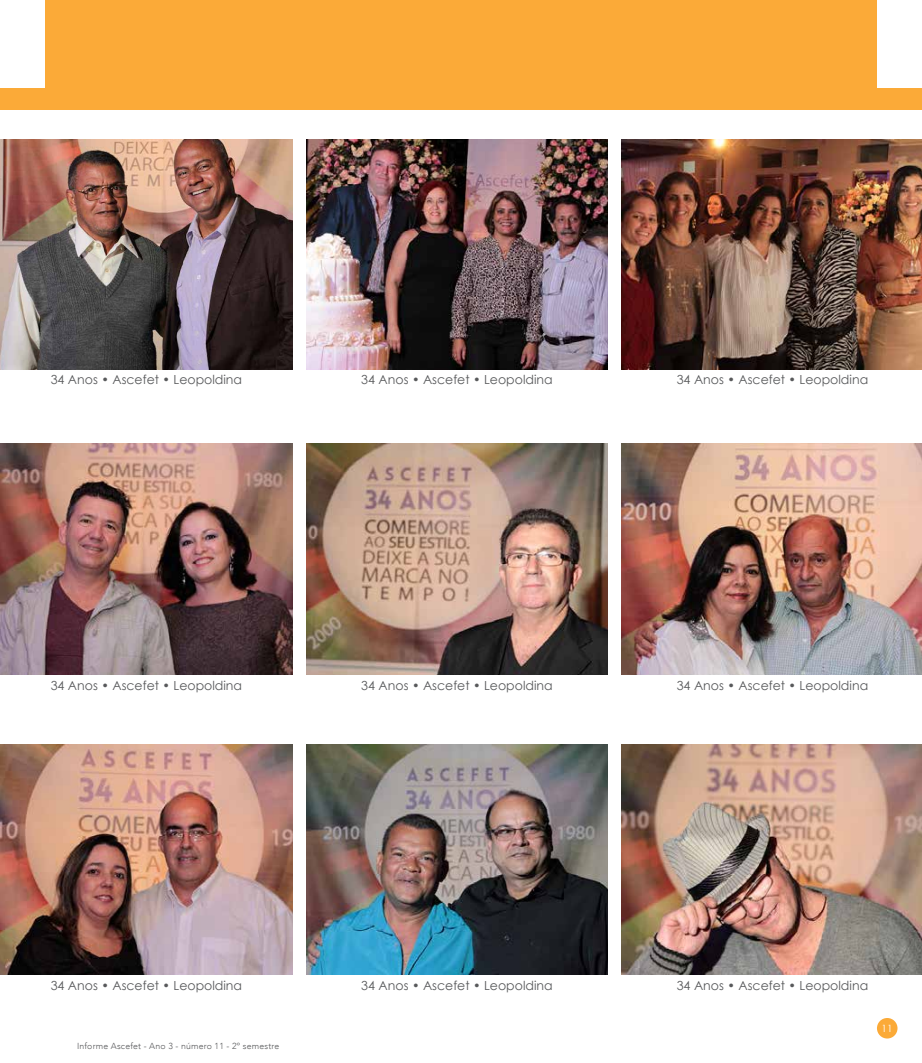
<style>
.page{position:relative;width:922px;height:1063px;background:#fff}
.page>*{position:absolute;margin:0;border:0;box-sizing:border-box;transform-origin:0 0}
.t1{font:12.5px "Century Gothic";color:#58595b}
.t2{font:10px "Century Gothic";color:#fff}
.t3{font:300 8.75px "Avenir";letter-spacing:.02em;color:#58595b}
</style>
<div class="page">
<img style="left:306px;top:443px;width:301px;height:231px">
<img style="left:0;top:744px;width:292px;height:231px">
<img style="left:0;top:443px;width:292px;height:231px">
<img style="left:0;top:139px;width:292px;height:231px">
<div style="left:876px;top:1018px;width:21px;height:21px;background:#fbaa38;border-radius:50%"></div>
<img style="left:306px;top:744px;width:301px;height:231px">
<img style="left:306px;top:139px;width:301px;height:231px">
<img style="left:621px;top:443px;width:300px;height:231px">
<img style="left:621px;top:744px;width:300px;height:231px">
<img style="left:621px;top:139px;width:300px;height:231px">
<div style="left:45px;top:0;width:831px;height:110px;background:#fbaa38"></div>
<div style="left:0;top:88px;width:921px;height:22px;background:#fbaa38"></div>
<p class="t1" style="left:51px;top:372px;width:193px">34 Anos • Ascefet • Leopoldina</p>
<p class="t1" style="left:361px;top:372px;width:193px">34 Anos • Ascefet • Leopoldina</p>
<p class="t1" style="left:676px;top:372px;width:193px">34 Anos • Ascefet • Leopoldina</p>
<p class="t1" style="left:51px;top:678px;width:193px">34 Anos • Ascefet • Leopoldina</p>
<p class="t1" style="left:361px;top:678px;width:193px">34 Anos • Ascefet • Leopoldina</p>
<p class="t1" style="left:676px;top:678px;width:193px">34 Anos • Ascefet • Leopoldina</p>
<p class="t1" style="left:51px;top:978px;width:193px">34 Anos • Ascefet • Leopoldina</p>
<p class="t1" style="left:361px;top:978px;width:193px">34 Anos • Ascefet • Leopoldina</p>
<p class="t1" style="left:676px;top:978px;width:193px">34 Anos • Ascefet • Leopoldina</p>
<p class="t2" style="left:881px;top:1022px;width:13px">11</p>
<p class="t3" style="left:77px;top:1041px;width:204px">Informe Ascefet - Ano 3 - número 11 - 2º semestre</p>
</div>
